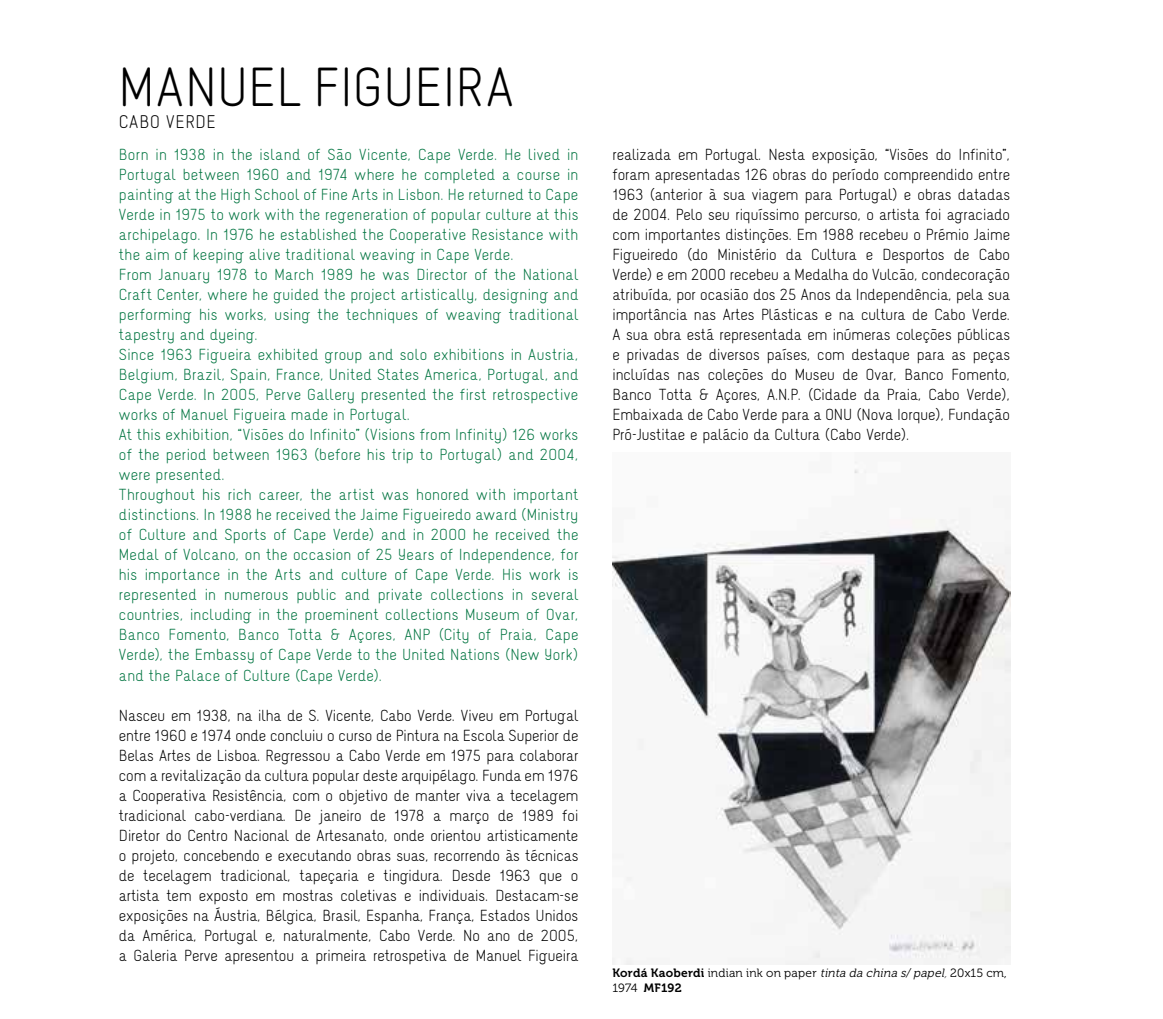
<style>
.page{position:relative;width:1163px;height:1019px;background:#fff}
.page>*{position:absolute;margin:0;border:0;box-sizing:border-box;transform-origin:0 0}
.t1{font:48px "Naiv Thin Text";letter-spacing:.01em;color:#000}
.t2{font:16px "Naiv Thin Text";letter-spacing:.05em;color:#000}
.t3{font:14px/20px "Naiv Thin Text";color:#000;text-align:justify}
.t4{font:14px/20px "Naiv Thin Text";letter-spacing:.03em;color:#007440}
.t5{font:12px "Museo 300";letter-spacing:.02em;color:#000}
.t6{font:12px "Museo 700";letter-spacing:.015em;color:#000}
.s1{font-family:"Museo 700"}
.s2{font-style:italic}
.s3{font-style:italic;color:#565659}
.s4{font-family:"Museo 300"}
</style>
<div class="page">
<img style="left:612px;top:461px;width:397px;height:502px">
<h1 class="t1" style="left:119px;top:57px;width:396px">MANUEL FIGUEIRA</h1>
<p class="t2" style="left:119px;top:112px;width:98px">CABO VERDE</p>
<p class="t4" style="left:119px;top:144px;width:461px">Born in 1938 in the island of São Vicente, Cape Verde. He lived in Portugal between 1960 and 1974 where he completed a course in painting at the High School of Fine Arts in Lisbon. He returned to Cape Verde in 1975 to work with the regeneration of popular culture at this archipelago. In 1976 he established the Cooperative Resistance with the aim of keeping alive traditional weaving in Cape Verde.<br>From January 1978 to March 1989 he was Director of the National Craft Center, where he guided the project artistically, designing and performing his works, using the techniques of weaving traditional tapestry and dyeing.<br>Since 1963 Figueira exhibited group and solo exhibitions in Austria, Belgium, Brazil, Spain, France, United States America, Portugal, and Cape Verde. In 2005, Perve Gallery presented the first retrospective works of Manuel Figueira made in Portugal.<br>At this exhibition, “Visões do Infinito” (Visions from Infinity) 126 works of the period between 1963 (before his trip to Portugal) and 2004, were presented.<br>Throughout his rich career, the artist was honored with important distinctions. In 1988 he received the Jaime Figueiredo award (Ministry of Culture and Sports of Cape Verde) and in 2000 he received the Medal of Volcano, on the occasion of 25 Years of Independence, for his importance in the Arts and culture of Cape Verde. His work is represented in numerous public and private collections in several countries, including in the proeminent collections Museum of Ovar, Banco Fomento, Banco Totta &amp; Açores, ANP (City of Praia, Cape Verde), the Embassy of Cape Verde to the United Nations (New York) and the Palace of Culture (Cape Verde).</p>
<p class="t3" style="left:119px;top:704px;width:461px">Nasceu em 1938, na ilha de S. Vicente, Cabo Verde. Viveu em Portugal entre 1960 e 1974 onde concluiu o curso de Pintura na Escola Superior de Belas Artes de Lisboa. Regressou a Cabo Verde em 1975 para colaborar com a revitalização da cultura popular deste arquipélago. Funda em 1976 a Cooperativa Resistência, com o objetivo de manter viva a tecelagem tradicional cabo-verdiana. De janeiro de 1978 a março de 1989 foi Diretor do Centro Nacional de Artesanato, onde orientou artisticamente o projeto, concebendo e executando obras suas, recorrendo às técnicas de tecelagem tradicional, tapeçaria e tingidura. Desde 1963 que o artista tem exposto em mostras coletivas e individuais. Destacam-se exposições na Áustria, Bélgica, Brasil, Espanha, França, Estados Unidos da América, Portugal e, naturalmente, Cabo Verde. No ano de 2005, a Galeria Perve apresentou a primeira retrospetiva de Manuel Figueira</p>
<p class="t3" style="left:612px;top:144px;width:399px">realizada em Portugal. Nesta exposição, “Visões do Infinito”, foram apresentadas 126 obras do período compreendido entre 1963 (anterior à sua viagem para Portugal) e obras datadas de 2004. Pelo seu riquíssimo percurso, o artista foi agraciado com importantes distinções. Em 1988 recebeu o Prémio Jaime Figueiredo (do Ministério da Cultura e Desportos de Cabo Verde) e em 2000 recebeu a Medalha do Vulcão, condecoração atribuída, por ocasião dos 25 Anos da Independência, pela sua importância nas Artes Plásticas e na cultura de Cabo Verde.<br>A sua obra está representada em inúmeras coleções públicas e privadas de diversos países, com destaque para as peças incluídas nas coleções do Museu de Ovar, Banco Fomento, Banco Totta &amp; Açores, A.N.P. (Cidade da Praia, Cabo Verde), Embaixada de Cabo Verde para a ONU (Nova Iorque), Fundação Pró-Justitae e palácio da Cultura (Cabo Verde).</p>
<p class="t5" style="left:612px;top:966px;width:395px"><span class="s1">Kordá Kaoberdi</span> indian ink on paper <span class="s2">tinta da china s/papel</span><span class="s3">,</span>20x15 cm,</p>
<p class="t6" style="left:612px;top:980px;width:71px"><span class="s4">1974</span> MF192</p>
</div>
